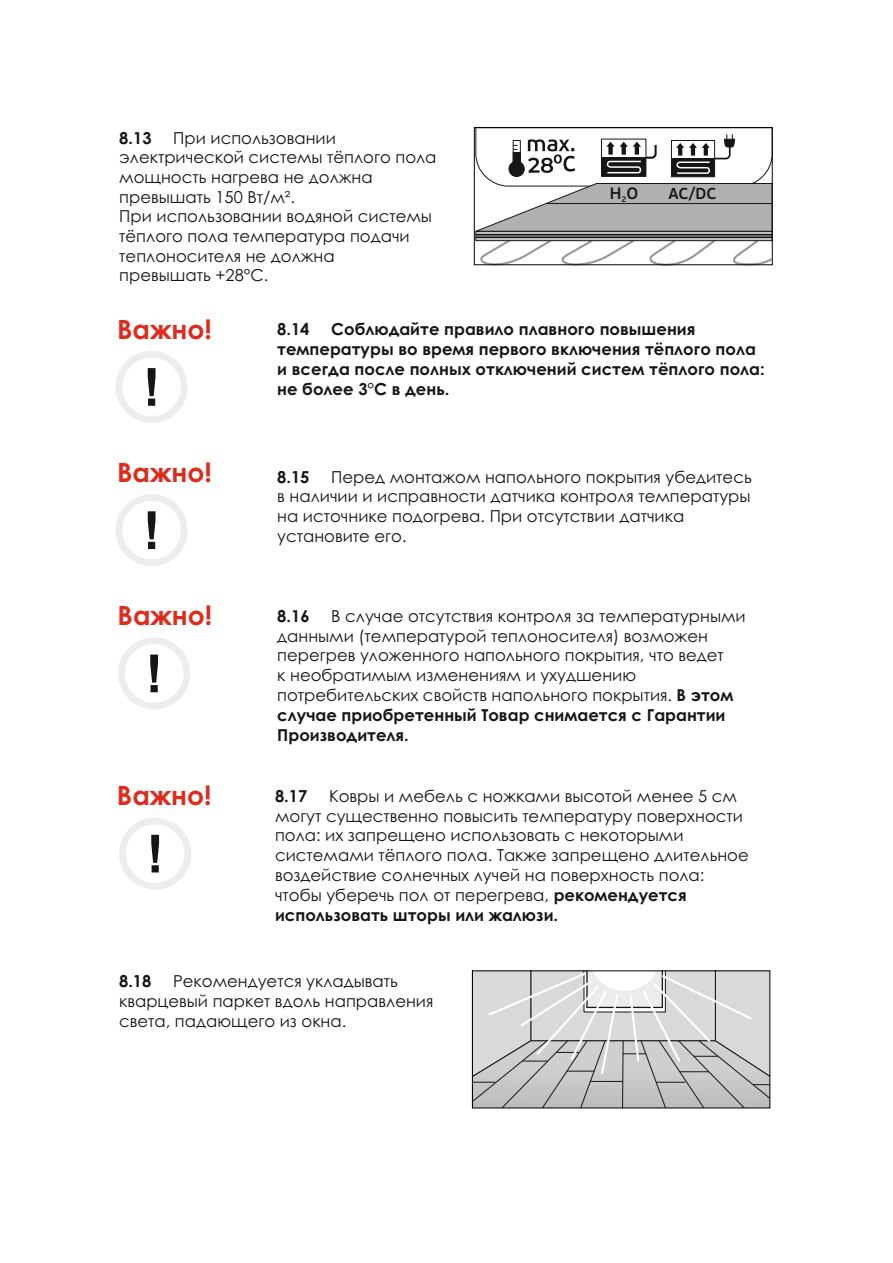
<style>
.page{position:relative;width:893px;height:1263px;background:#fff}
.page>*{position:absolute;margin:0;border:0;box-sizing:border-box;transform-origin:0 0}
.t1{font:700 26.55px "Century Gothic";color:#dd2b1c}
.t2{font:16.5px/19.6px "Century Gothic";color:#151616}
.t3{font:700 16.5px/20px "Century Gothic";color:#151616}
.t4{font:600 16.5px "PF Beau Sans Pro";color:#151616}
.t5{font:600 15.9px "PF Beau Sans Pro";color:#151616}
.s1{font-weight:700}
</style>
<div class="page">
<svg style="left:473px;top:126px;width:300px;height:140px"></svg>
<div style="left:474px;top:127px;width:299px;height:138px;border:1px solid #000"></div>
<div style="left:116px;top:351px;width:72px;height:72px;background:#eeecec;border-radius:50%"></div>
<div style="left:122px;top:358px;width:59px;height:58px;background:#fff;border-radius:50%"></div>
<svg style="left:148px;top:368px;width:8px;height:38px"></svg>
<div style="left:116px;top:494px;width:72px;height:72px;background:#eeecec;border-radius:50%"></div>
<div style="left:122px;top:501px;width:59px;height:58px;background:#fff;border-radius:50%"></div>
<svg style="left:148px;top:511px;width:8px;height:38px"></svg>
<div style="left:118px;top:637px;width:72px;height:72px;background:#eeecec;border-radius:50%"></div>
<div style="left:125px;top:644px;width:58px;height:59px;background:#fff;border-radius:50%"></div>
<svg style="left:150px;top:655px;width:8px;height:37px"></svg>
<div style="left:119px;top:817px;width:72px;height:73px;background:#eeecec;border-radius:50%"></div>
<div style="left:126px;top:824px;width:58px;height:59px;background:#fff;border-radius:50%"></div>
<svg style="left:151px;top:835px;width:8px;height:37px"></svg>
<svg style="left:474px;top:972px;width:294px;height:134px;background:#cecece"></svg>
<p class="t3" style="left:119px;top:129px;width:34px">8.13</p>
<p class="t2" style="left:119px;top:130px;width:319px;text-indent:54px">При использовании электрической системы тёплого пола мощность нагрева не должна превышать 150 Вт/м².<br>При использовании водяной системы тёплого пола температура подачи теплоносителя не должна<br>превышать +28°C.</p>
<p class="t4" style="left:610px;top:186px;width:30px">H<sub>2</sub>O</p>
<p class="t5" style="left:668px;top:187px;width:50px">AC/DC</p>
<h1 class="t1" style="left:117px;top:319px;width:96px">Важно!</h1>
<p class="t3" style="left:277px;top:321px;width:34px">8.14</p>
<p class="t3" style="left:277px;top:321px;width:489px;text-indent:54px">Соблюдайте правило плавного повышения температуры во время первого включения тёплого пола и всегда после полных отключений систем тёплого пола: не более 3°С в день.</p>
<h1 class="t1" style="left:117px;top:462px;width:96px">Важно!</h1>
<p class="t3" style="left:277px;top:468px;width:34px">8.15</p>
<p class="t2" style="left:277px;top:468px;width:476px;text-indent:54px">Перед монтажом напольного покрытия убедитесь в наличии и исправности датчика контроля температуры на источнике подогрева. При отсутствии датчика установите его.</p>
<h1 class="t1" style="left:118px;top:605px;width:96px">Важно!</h1>
<p class="t3" style="left:277px;top:607px;width:34px">8.16</p>
<p class="t2" style="left:277px;top:607px;width:470px;text-indent:54px">В случае отсутствия контроля за температурными данными (температурой теплоносителя) возможен перегрев уложенного напольного покрытия, что ведет<br>к необратимым изменениям и ухудшению потребительских свойств напольного покрытия. <span class="s1">В этом случае приобретенный Товар снимается с Гарантии Производителя.</span></p>
<h1 class="t1" style="left:117px;top:785px;width:96px">Важно!</h1>
<p class="t3" style="left:275px;top:787px;width:34px">8.17</p>
<p class="t2" style="left:275px;top:788px;width:475px;text-indent:54px">Ковры и мебель с ножками высотой менее 5 см могут существенно повысить температуру поверхности пола: их запрещено использовать с некоторыми системами тёплого пола. Также запрещено длительное воздействие солнечных лучей на поверхность пола: чтобы уберечь пол от перегрева, <span class="s1">рекомендуется использовать шторы или жалюзи.</span></p>
<p class="t3" style="left:119px;top:973px;width:34px">8.18</p>
<p class="t2" style="left:119px;top:973px;width:316px;text-indent:54px">Рекомендуется укладывать кварцевый паркет вдоль направления света, падающего из окна.</p>
</div>
